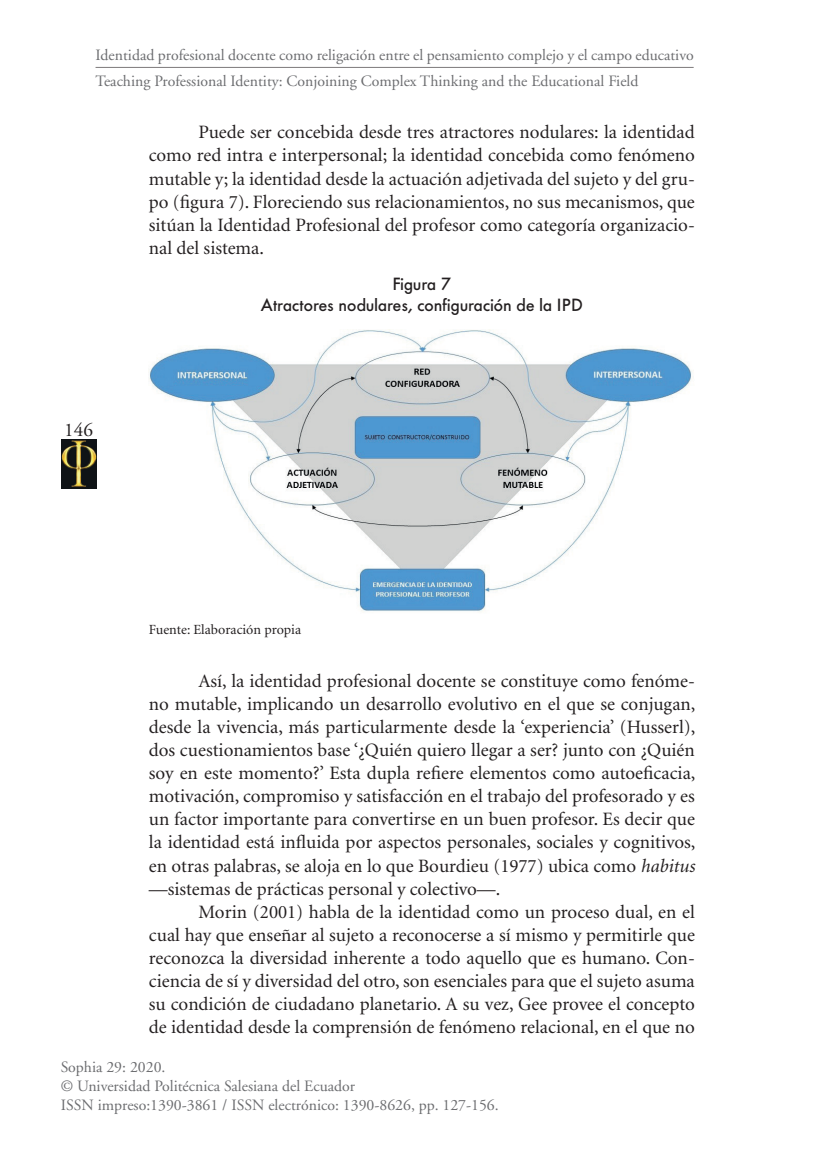
<style>
.page{position:relative;width:819px;height:1151px;background:#fff}
.page>*{position:absolute;margin:0;border:0;box-sizing:border-box;transform-origin:0 0}
.t1{font:19.25px "Adobe Garamond";color:#231f20}
.t2{font:18.9px/23.1px "Minion";color:#231f20;text-align:justify}
.t3{font:500 17.5px/21px "Futura BQ";color:#231f20;text-align:center}
.t4{font:15.75px/19.2px "Adobe Garamond";color:#6c6d70}
.t5{font:14px "Minion";color:#231f20}
.s1{font-style:italic}
</style>
<div class="page">
<hr style="left:95px;top:67px;width:598px;height:1px;background:#231f20">
<img style="left:62px;top:440px;width:34px;height:49px">
<img style="left:149px;top:330px;width:543px;height:282px">
<p class="t4" style="left:95px;top:42px;width:599px;line-height:25.7px">Identidad profesional docente como religación entre el pensamiento complejo y el campo educativo<br>Teaching Professional Identity: Conjoining Complex Thinking and the Educational Field</p>
<p class="t2" style="left:149px;top:121px;width:547px;text-indent:50px">Puede ser concebida desde tres atractores nodulares: la identidad como red intra e interpersonal; la identidad concebida como fenómeno mutable y; la identidad desde la actuación adjetivada del sujeto y del gru&shy;po (figura 7). Floreciendo sus relacionamientos, no sus mecanismos, que sitúan la Identidad Profesional del profesor como categoría organizacio&shy;nal del sistema.</p>
<p class="t3" style="left:261px;top:273px;width:324px">Figura 7<br>Atractores nodulares, configuración de la IPD</p>
<p class="t1" style="left:64px;top:419px;width:30px">146</p>
<p class="t5" style="left:149px;top:622px;width:154px">Fuente: Elaboración propia</p>
<p class="t2" style="left:149px;top:670px;width:548px;text-indent:50px">Así, la identidad profesional docente se constituye como fenóme&shy;no mutable, implicando un desarrollo evolutivo en el que se conjugan, desde la vivencia, más particularmente desde la ‘experiencia’ (Husserl), dos cuestionamientos base ‘¿Quién quiero llegar a ser? junto con ¿Quién soy en este momento?’ Esta dupla refiere elementos como autoeficacia, motivación, compromiso y satisfacción en el trabajo del profesorado y es un factor importante para convertirse en un buen profesor. Es decir que la identidad está influida por aspectos personales, sociales y cognitivos, en otras palabras, se aloja en lo que Bourdieu (1977) ubica como <span class="s1">habitus </span>—sistemas de prácticas personal y colectivo—.</p>
<p class="t2" style="left:149px;top:901px;width:547px;text-indent:50px">Morin (2001) habla de la identidad como un proceso dual, en el cual hay que enseñar al sujeto a reconocerse a sí mismo y permitirle que reconozca la diversidad inherente a todo aquello que es humano. Con&shy;ciencia de sí y diversidad del otro, son esenciales para que el sujeto asuma su condición de ciudadano planetario. A su vez, Gee provee el concepto de identidad desde la comprensión de fenómeno relacional, en el que no</p>
<p class="t4" style="left:61px;top:1058px;width:439px">Sophia 29: 2020.<br>© Universidad Politécnica Salesiana del Ecuador<br>ISSN impreso:1390-3861 / ISSN electrónico: 1390-8626, pp. 127-156.</p>
</div>
